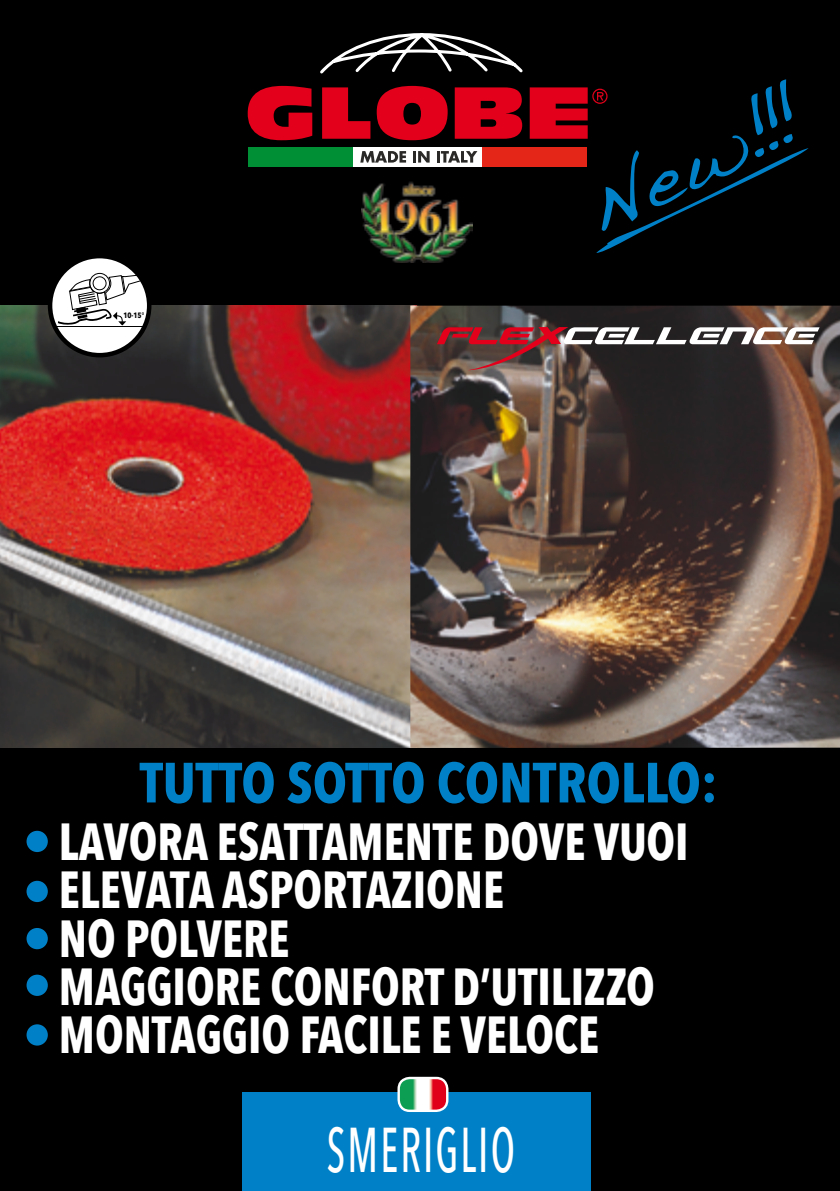
<style>
.page{position:relative;width:840px;height:1191px;background:#fff}
.page>*{position:absolute;margin:0;border:0;box-sizing:border-box;transform-origin:0 0}
.t1{font:84px "Handwriting Dakota";color:#0081c7}
.t2{font:500 63px "Avenir Next Condensed";letter-spacing:.05em;color:#fff;scale:.67 1}
.t3{font:700 56px "Avenir Next Condensed";color:#0081c7}
.t4{font:700 52px/48px "Avenir Next Condensed";color:#fff;scale:.9 1}
.t5{font:700 7.8px "Avenir Next Condensed";color:#000}
</style>
<div class="page">
<div style="left:0;top:0;width:839px;height:1191px;background:#000"></div>
<img style="left:361px;top:181px;width:111px;height:81px">
<svg style="left:320px;top:33px;width:203px;height:41px"></svg>
<div style="left:248px;top:147px;width:338px;height:20px;background:#fff"></div>
<div style="left:248px;top:147px;width:104px;height:20px;background:#008f34"></div>
<div style="left:482px;top:147px;width:104px;height:20px;background:#e32618"></div>
<svg style="left:247px;top:86px;width:65px;height:54px"></svg>
<svg style="left:322px;top:87px;width:48px;height:52px"></svg>
<svg style="left:376px;top:86px;width:71px;height:54px"></svg>
<svg style="left:454px;top:87px;width:68px;height:52px;background:#c40016"></svg>
<svg style="left:529px;top:87px;width:78px;height:52px"></svg>
<svg style="left:360px;top:151px;width:46px;height:12px"></svg>
<svg style="left:413px;top:151px;width:16px;height:12px"></svg>
<svg style="left:437px;top:151px;width:40px;height:12px"></svg>
<div style="left:241px;top:1092px;width:349px;height:99px;background:#0081c7"></div>
<svg style="left:596px;top:148px;width:212px;height:105px"></svg>
<img style="left:0;top:306px;width:410px;height:442px">
<img style="left:410px;top:306px;width:429px;height:442px">
<svg style="left:436px;top:327px;width:383px;height:43px;background:#6d5150"></svg>
<div style="left:27px;top:830px;width:21px;height:22px;background:#0081c7;border-radius:50%"></div>
<div style="left:27px;top:974px;width:21px;height:22px;background:#0081c7;border-radius:50%"></div>
<div style="left:27px;top:928px;width:21px;height:21px;background:#0081c7;border-radius:50%"></div>
<div style="left:27px;top:880px;width:21px;height:22px;background:#0081c7;border-radius:50%"></div>
<div style="left:27px;top:1024px;width:21px;height:21px;background:#0081c7;border-radius:50%"></div>
<img style="left:400px;top:1079px;width:47px;height:31px">
<div style="left:397px;top:1076px;width:51px;height:36px;border:2px solid #fff;border-radius:11px"></div>
<svg style="left:50px;top:256px;width:99px;height:99px;background:#dedede"></svg>
<hr style="left:54px;top:326px;width:91px;height:1px;background:#000">
<svg style="left:58px;top:271px;width:88px;height:55px;background:#cdcdcd"></svg>
<div style="left:48px;top:254px;width:103px;height:103px;border:4px solid #000;border-radius:50%"></div>
<p class="t5" style="left:123px;top:310px;width:22px">10-15°</p>
<h1 class="t1" style="left:564px;top:167px;width:239px;rotate:-26deg">New!!!</h1>
<p class="t3" style="left:140px;top:748px;width:579px">TUTTO SOTTO CONTROLLO:</p>
<p class="t4" style="left:59px;top:818px;width:701px">LAVORA ESATTAMENTE DOVE VUOI<br>ELEVATA ASPORTAZIONE<br>NO POLVERE<br>MAGGIORE CONFORT D’UTILIZZO<br>MONTAGGIO FACILE E VELOCE</p>
<p class="t2" style="left:327px;top:1112px;width:282px">SMERIGLIO</p>
</div>
